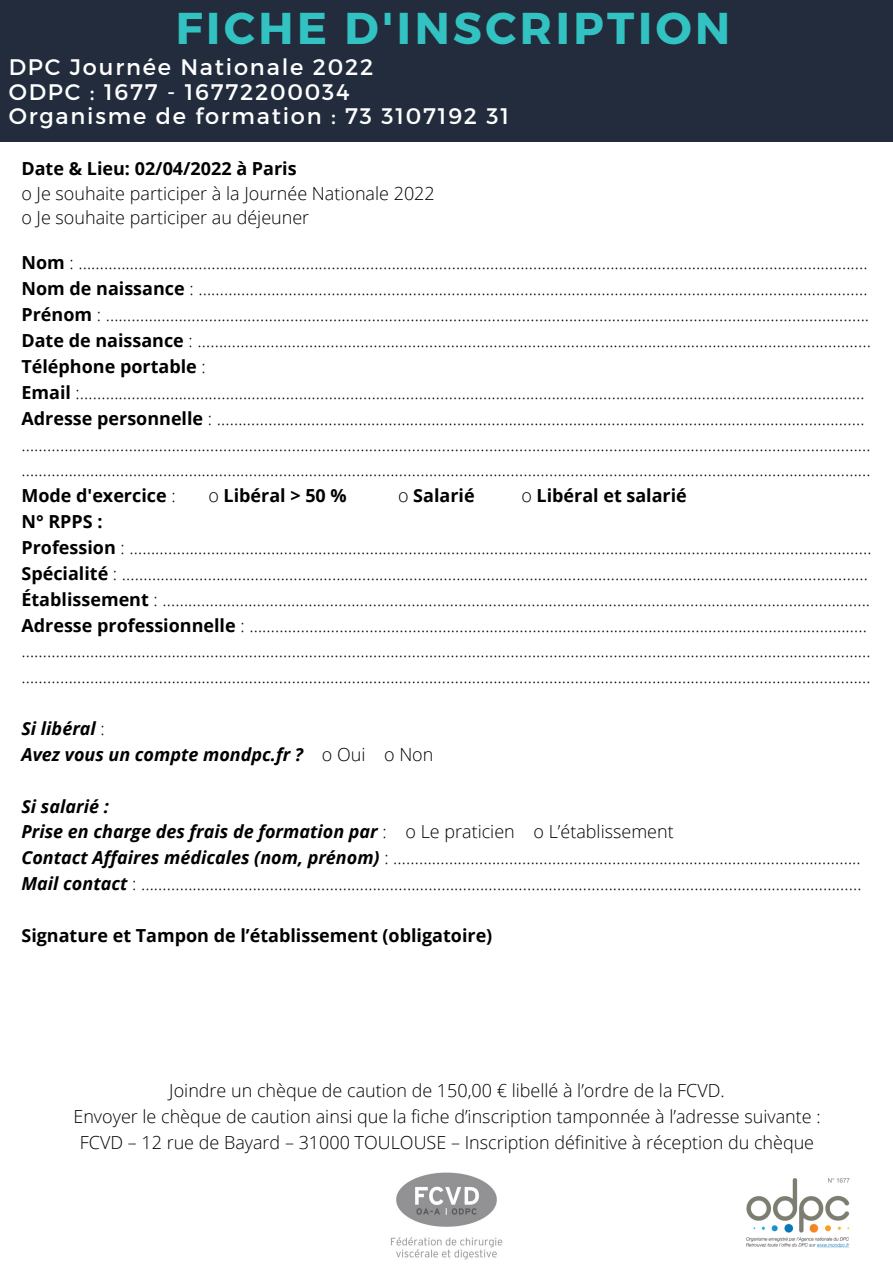
<style>
.page{position:relative;width:893px;height:1264px;background:#fff}
.page>*{position:absolute;margin:0;border:0;box-sizing:border-box;transform-origin:0 0}
.t1{font:700 44.55px "Montserrat";letter-spacing:.08em;color:#33c2c2}
.t2{font:22.5px "Montserrat";letter-spacing:.08em;color:#fff}
.t3{font:300 18px "Open Sans";color:#000}
.t4{font:700 18px "Open Sans";color:#000}
.t5{font:italic 700 18px "Open Sans";color:#000}
.s1{font-weight:700}
.s2{font-weight:300}
.s3{font-weight:300;font-style:normal}
.s4{font-weight:700;font-style:italic}
</style>
<div class="page">
<div style="left:0;top:0;width:892px;height:141px;background:#222c3d"></div>
<img style="left:746px;top:1178px;width:104px;height:70px">
<img style="left:391px;top:1172px;width:112px;height:88px">
<p class="t1" style="left:176px;top:-1px;width:556px">FICHE D'INSCRIPTION</p>
<p class="t2" style="left:9px;top:52px;width:366px">DPC Journée Nationale 2022</p>
<p class="t2" style="left:9px;top:77px;width:342px">ODPC : 1677 - 16772200034</p>
<p class="t2" style="left:9px;top:102px;width:502px">Organisme de formation : 73 3107192 31</p>
<p class="t4" style="left:21px;top:156px;width:277px">Date &amp; Lieu: 02/04/2022 à Paris</p>
<p class="t3" style="left:21px;top:180px;width:415px">o Je souhaite participer à la Journée Nationale 2022</p>
<p class="t3" style="left:21px;top:205px;width:289px">o Je souhaite participer au déjeuner</p>
<p class="t3" style="left:21px;top:250px;width:847px"><span class="s1">Nom</span> : ………..………………………………………………………………………………………………………………………………………………….…....</p>
<p class="t3" style="left:21px;top:276px;width:847px"><span class="s1">Nom de naissance</span> : …………………………………………………………………………………………………………………………………………</p>
<p class="t3" style="left:21px;top:302px;width:849px"><span class="s1">Prénom</span> : …………………………….…………………………………………………………………………………...………………………………………...</p>
<p class="t3" style="left:21px;top:328px;width:851px"><span class="s1">Date de naissance</span> : ………………….……………………………………………………………………………………………………………………...</p>
<p class="t4" style="left:21px;top:353px;width:186px">Téléphone portable <span class="s2">:</span></p>
<p class="t3" style="left:21px;top:379px;width:844px"><span class="s1">Email</span> :……………………………………………………………….........…………………………………………………………………………………………</p>
<p class="t3" style="left:21px;top:405px;width:844px"><span class="s1">Adresse personnelle</span> : …………………………………………………………………………………………………………………...…………….…</p>
<p class="t3" style="left:21px;top:431px;width:850px">………………………………………………………………………………………………………………………………………………………………………………</p>
<p class="t3" style="left:21px;top:457px;width:850px">………………………………………………………………………………………………………………………………………………………………………………</p>
<p class="t4" style="left:21px;top:483px;width:156px">Mode d'exercice <span class="s2">:</span></p>
<p class="t4" style="left:208px;top:483px;width:140px"><span class="s2">o</span> Libéral &gt; 50 %</p>
<p class="t4" style="left:398px;top:483px;width:78px"><span class="s2">o</span> Salarié</p>
<p class="t4" style="left:521px;top:483px;width:167px"><span class="s2">o</span> Libéral et salarié</p>
<p class="t4" style="left:21px;top:509px;width:83px">N° RPPS :</p>
<p class="t3" style="left:21px;top:534px;width:851px"><span class="s1">Profession</span> : …………………………..……………………………………………………………………………………………………………………………</p>
<p class="t3" style="left:21px;top:560px;width:848px"><span class="s1">Spécialité</span> : ………..…………………………..………..……..…………..……………………...………….……………………….…………………………</p>
<p class="t3" style="left:21px;top:586px;width:850px"><span class="s1">Établissement</span> : ……………………………………………………………………………………….....……………………………………..……………..</p>
<p class="t3" style="left:21px;top:612px;width:846px"><span class="s1">Adresse professionnelle</span> : …………………….………….……………………….………….………………….…..………………………………..</p>
<p class="t3" style="left:21px;top:638px;width:850px">………………………………………………………………………………………………………………………………………………………………………………</p>
<p class="t3" style="left:21px;top:664px;width:850px">………………………………………………………………………………………………………………………………………………………………………………</p>
<p class="t5" style="left:21px;top:715px;width:85px">Si libéral <span class="s3">:</span></p>
<p class="t5" style="left:21px;top:741px;width:413px">Avez vous un compte mondpc.fr ? <span class="s3">o Oui o Non</span></p>
<p class="t5" style="left:21px;top:793px;width:89px">Si salarié :</p>
<p class="t5" style="left:21px;top:819px;width:653px">Prise en charge des frais de formation par <span class="s3">: o Le praticien o L’établissement</span></p>
<p class="t3" style="left:21px;top:845px;width:840px"><span class="s4">Contact Affaires médicales (nom, prénom)</span> : ……………………………………………………………………….....…………………..</p>
<p class="t3" style="left:21px;top:871px;width:841px"><span class="s4">Mail contact</span> : ………………………….……………………………………….……………………………….………………………………………………</p>
<p class="t4" style="left:21px;top:922px;width:472px">Signature et Tampon de l’établissement (obligatoire)</p>
<p class="t3" style="left:169px;top:1077px;width:557px">Joindre un chèque de caution de 150,00 € libellé à l’ordre de la FCVD.</p>
<p class="t3" style="left:73px;top:1103px;width:748px">Envoyer le chèque de caution ainsi que la fiche d’inscription tamponnée à l’adresse suivante :</p>
<p class="t3" style="left:80px;top:1129px;width:735px">FCVD – 12 rue de Bayard – 31000 TOULOUSE – Inscription définitive à réception du chèque</p>
</div>
